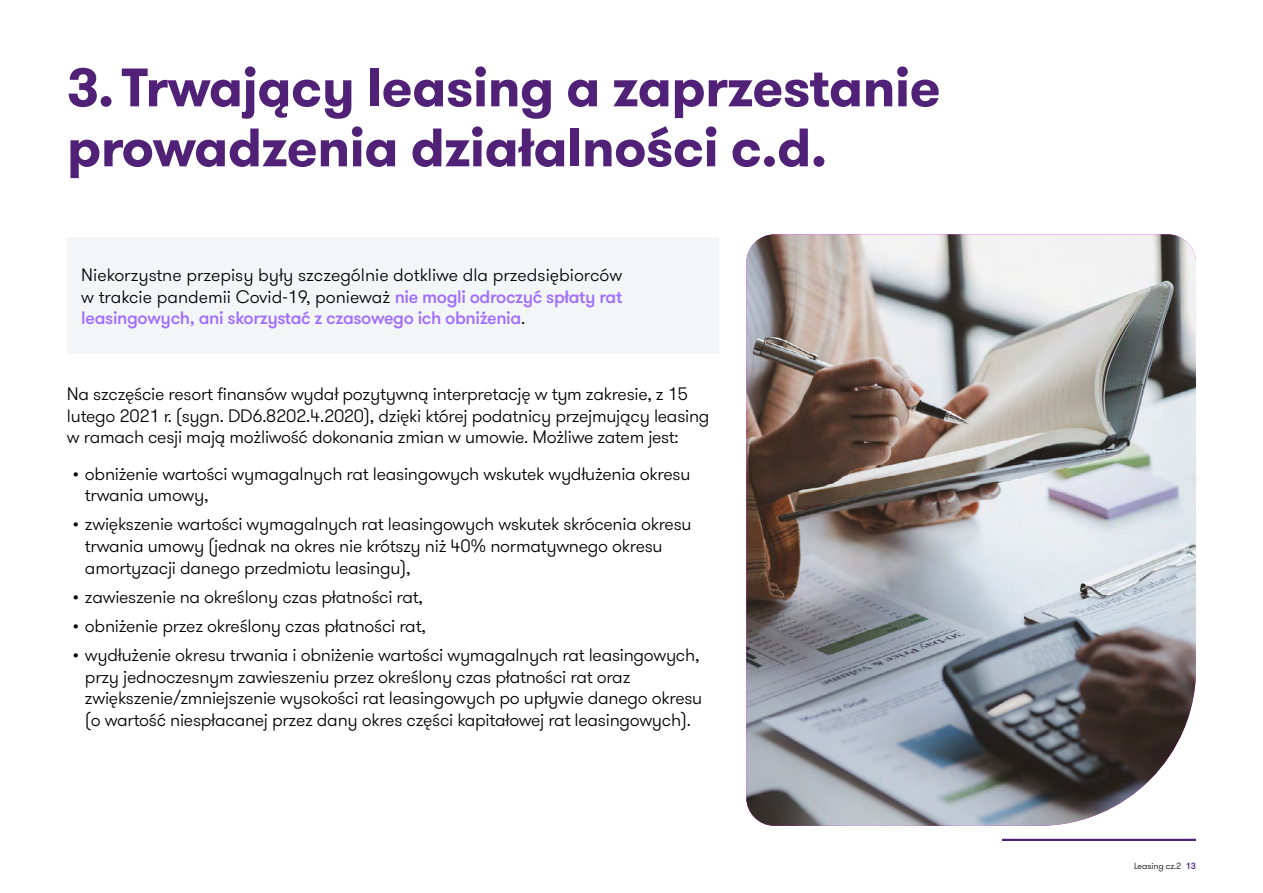
<style>
.page{position:relative;width:1263px;height:893px;background:#fff}
.page>*{position:absolute;margin:0;border:0;box-sizing:border-box;transform-origin:0 0}
.t1{font:700 54px/60px "GT Walsheim Pro";letter-spacing:-.01em;color:#512178}
.t2{font:300 18px/21.6px "GT Walsheim Pro";letter-spacing:-.015em;color:#000}
.t3{font:300 9px "GT Walsheim Pro";letter-spacing:-.01em;color:#000}
.s1{font-weight:500;color:#a06dff}
.s2{font-weight:500;color:#512178}
</style>
<div class="page">
<hr style="left:1002px;top:839px;width:194px;height:2px;background:#512178">
<img style="left:746px;top:234px;width:450px;height:592px">
<div style="left:67px;top:238px;width:651px;height:116px;background:#f3f6f6"></div>
<h1 class="t1" style="left:67px;top:58px;width:875px">3.Trwający leasing a zaprzestanie prowadzenia działalności c.d.</h1>
<p class="t2" style="left:81px;top:264px;width:543px;text-align:justify">Niekorzystne przepisy były szczególnie dotkliwe dla przedsiębiorców w trakcie pandemii Covid-19, ponieważ <span class="s1">nie mogli odroczyć spłaty rat leasingowych, ani skorzystać z czasowego ich obniżenia</span>.</p>
<p class="t2" style="left:67px;top:383px;width:644px">Na szczęście resort finansów wydał pozytywną interpretację w tym zakresie, z 15 lutego 2021 r. (sygn. DD6.8202.4.2020), dzięki której podatnicy przejmujący leasing w ramach cesji mają możliwość dokonania zmian w umowie. Możliwe zatem jest:</p>
<p class="t2" style="left:85px;top:463px;width:607px;text-indent:-12px">• obniżenie wartości wymagalnych rat leasingowych wskutek wydłużenia okresu trwania umowy,</p>
<p class="t2" style="left:85px;top:514px;width:608px;text-indent:-12px">• zwiększenie wartości wymagalnych rat leasingowych wskutek skrócenia okresu trwania umowy (jednak na okres nie krótszy niż 40% normatywnego okresu amortyzacji danego przedmiotu leasingu),</p>
<p class="t2" style="left:73px;top:586px;width:351px">• zawieszenie na określony czas płatności rat,</p>
<p class="t2" style="left:73px;top:615px;width:354px">• obniżenie przez określony czas płatności rat,</p>
<p class="t2" style="left:85px;top:644px;width:619px;text-indent:-12px">• wydłużenie okresu trwania i obniżenie wartości wymagalnych rat leasingowych, przy jednoczesnym zawieszeniu przez określony czas płatności rat oraz zwiększenie/zmniejszenie wysokości rat leasingowych po upływie danego okresu (o wartość niespłacanej przez dany okres części kapitałowej rat leasingowych).</p>
<p class="t3" style="left:1134px;top:860px;width:63px">Leasing cz.2 <span class="s2">13</span></p>
</div>
